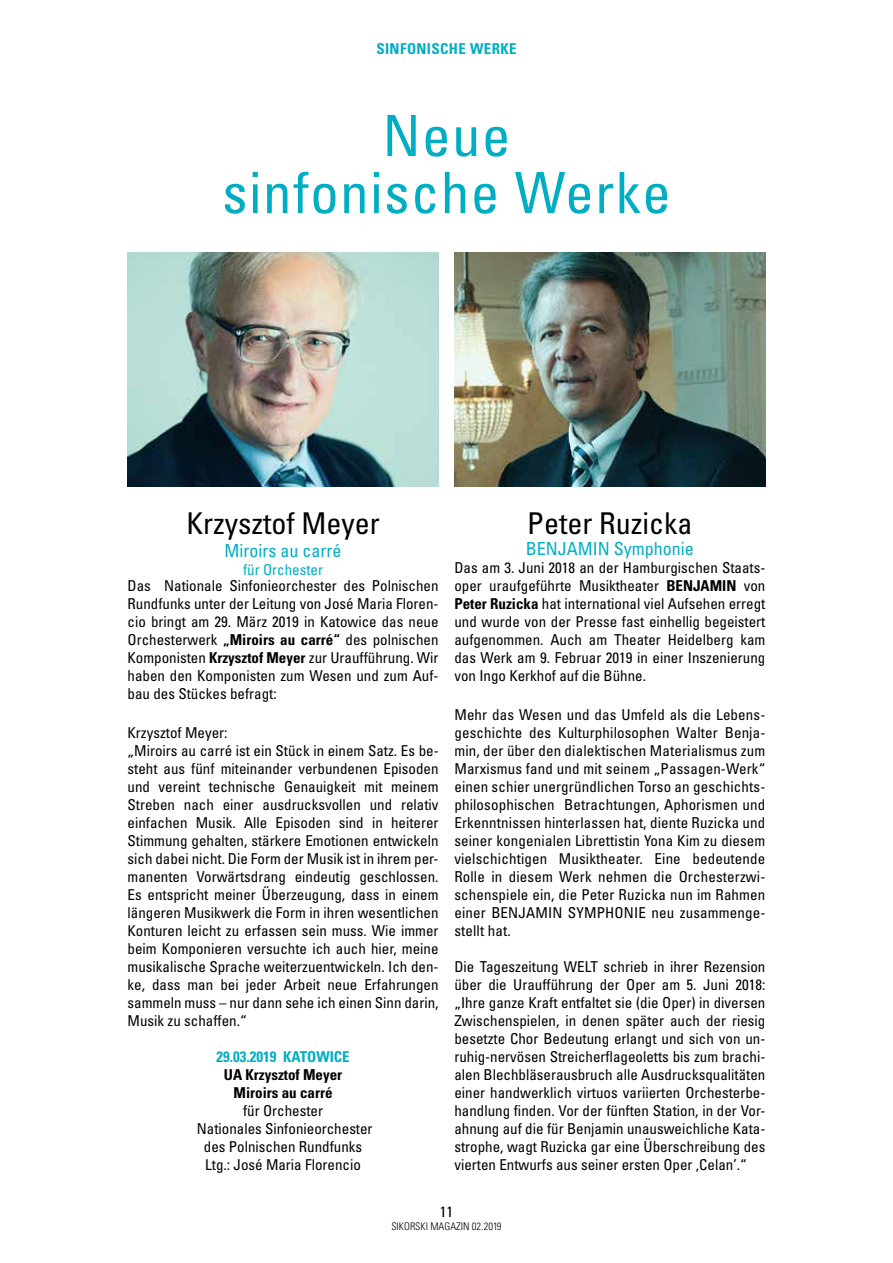
<style>
.page{position:relative;width:893px;height:1263px;background:#fff}
.page>*{position:absolute;margin:0;border:0;box-sizing:border-box;transform-origin:0 0}
.t1{font:condensed 57px/57px "Univers LT Std";letter-spacing:.025em;color:#00aec3;text-align:center}
.t2{font:condensed 30px "Univers LT Std";color:#000}
.t3{font:condensed 18px "Univers LT Std";color:#00aec3}
.t4{font:condensed 15px/18px "Univers LT Std";color:#000;text-align:justify}
.t5{font:700 condensed 15px/18px "Univers LT Std";color:#000;text-align:center}
.t6{font:700 condensed 15px "Univers LT Std";color:#00aec3}
.t7{font:700 condensed 15px "Univers LT Std";letter-spacing:.025em;color:#00aec3}
.t8{font:condensed 15px "Univers LT Std";color:#00aec3}
.t9{font:300 condensed 10.5px "Univers LT Std";color:#000}
.s1{font-weight:700}
</style>
<div class="page">
<img style="left:454px;top:252px;width:311px;height:234px">
<img style="left:128px;top:252px;width:311px;height:234px">
<p class="t7" style="left:376px;top:39px;width:142px">SINFONISCHE WERKE</p>
<h1 class="t1" style="left:222px;top:107px;width:450px">Neue<br>sinfonische Werke</h1>
<h2 class="t2" style="left:186px;top:504px;width:195px">Krzysztof Meyer</h2>
<p class="t3" style="left:225px;top:539px;width:118px">Miroirs au carré</p>
<p class="t8" style="left:243px;top:560px;width:81px">für Orchester</p>
<p class="t4" style="left:128px;top:577px;width:313px">Das Nationale Sinfonieorchester des Polnischen Rundfunks unter der Leitung von José Maria Floren&shy;cio bringt am 29. März 2019 in Katowice das neue Orchesterwerk <span class="s1">„Miroirs au carré“</span> des polnischen Komponisten <span class="s1">Krzysztof Meyer</span> zur Uraufführung. Wir haben den Komponisten zum Wesen und zum Auf&shy;bau des Stückes befragt:</p>
<p class="t4" style="left:128px;top:723px;width:313px;text-align:left">Krzysztof Meyer:<br>„Miroirs au carré ist ein Stück in einem Satz. Es be&shy;steht aus fünf miteinander verbundenen Episoden und vereint technische Genauigkeit mit meinem Streben nach einer ausdrucksvollen und relativ einfachen Musik. Alle Episoden sind in heiterer Stimmung gehalten, stärkere Emotionen entwickeln sich dabei nicht. Die Form der Musik ist in ihrem per&shy;manenten Vorwärtsdrang eindeutig geschlossen.<br>Es entspricht meiner Überzeugung, dass in einem längeren Musikwerk die Form in ihren wesentlichen Konturen leicht zu erfassen sein muss. Wie immer beim Komponieren versuchte ich auch hier, meine musikalische Sprache weiterzuentwickeln. Ich den&shy;ke, dass man bei jeder Arbeit neue Erfahrungen sammeln muss – nur dann sehe ich einen Sinn darin, Musik zu schaffen.“</p>
<p class="t6" style="left:216px;top:1047px;width:135px">29.03.2019 KATOWICE</p>
<p class="t5" style="left:224px;top:1066px;width:120px">UA Krzysztof Meyer<br>Miroirs au carré</p>
<p class="t4" style="left:197px;top:1101px;width:177px;text-align:center">für Orchester<br>Nationales Sinfonieorchester des Polnischen Rundfunks<br>Ltg.: José Maria Florencio</p>
<h2 class="t2" style="left:527px;top:504px;width:167px">Peter Ruzicka</h2>
<p class="t3" style="left:526px;top:537px;width:169px">BENJAMIN Symphonie</p>
<p class="t4" style="left:454px;top:559px;width:313px">Das am 3. Juni 2018 an der Hamburgischen Staats&shy;oper uraufgeführte Musiktheater <span class="s1">BENJAMIN</span> von <span class="s1">Peter Ruzicka</span> hat international viel Aufsehen erregt und wurde von der Presse fast einhellig begeistert aufgenommen. Auch am Theater Heidelberg kam das Werk am 9. Februar 2019 in einer Inszenierung von Ingo Kerkhof auf die Bühne.</p>
<p class="t4" style="left:454px;top:705px;width:313px">Mehr das Wesen und das Umfeld als die Lebens&shy;geschichte des Kulturphilosophen Walter Benja&shy;min, der über den dialektischen Materialismus zum Marxismus fand und mit seinem „Passagen-Werk“ einen schier unergründlichen Torso an geschichts&shy;philosophischen Betrachtungen, Aphorismen und Erkenntnissen hinterlassen hat, diente Ruzicka und seiner kongenialen Librettistin Yona Kim zu diesem vielschichtigen Musiktheater. Eine bedeutende Rolle in diesem Werk nehmen die Orchesterzwi&shy;schenspiele ein, die Peter Ruzicka nun im Rahmen einer BENJAMIN SYMPHONIE neu zusammenge&shy;stellt hat.</p>
<p class="t4" style="left:454px;top:957px;width:313px">Die Tageszeitung WELT schrieb in ihrer Rezension über die Uraufführung der Oper am 5. Juni 2018: „Ihre ganze Kraft entfaltet sie (die Oper) in diversen Zwischenspielen, in denen später auch der riesig besetzte Chor Bedeutung erlangt und sich von un&shy;ruhig-nervösen Streicherflageoletts bis zum brachi&shy;alen Blechbläserausbruch alle Ausdrucksqualitäten einer handwerklich virtuos variierten Orchesterbe&shy;handlung finden. Vor der fünften Station, in der Vor&shy;ahnung auf die für Benjamin unausweichliche Kata&shy;strophe, wagt Ruzicka gar eine Überschreibung des vierten Entwurfs aus seiner ersten Oper ‚Celan’.“</p>
<p class="t4" style="left:440px;top:1202px;width:15px">11</p>
<p class="t9" style="left:391px;top:1219px;width:112px">SIKORSKI MAGAZIN 02.2019</p>
</div>
